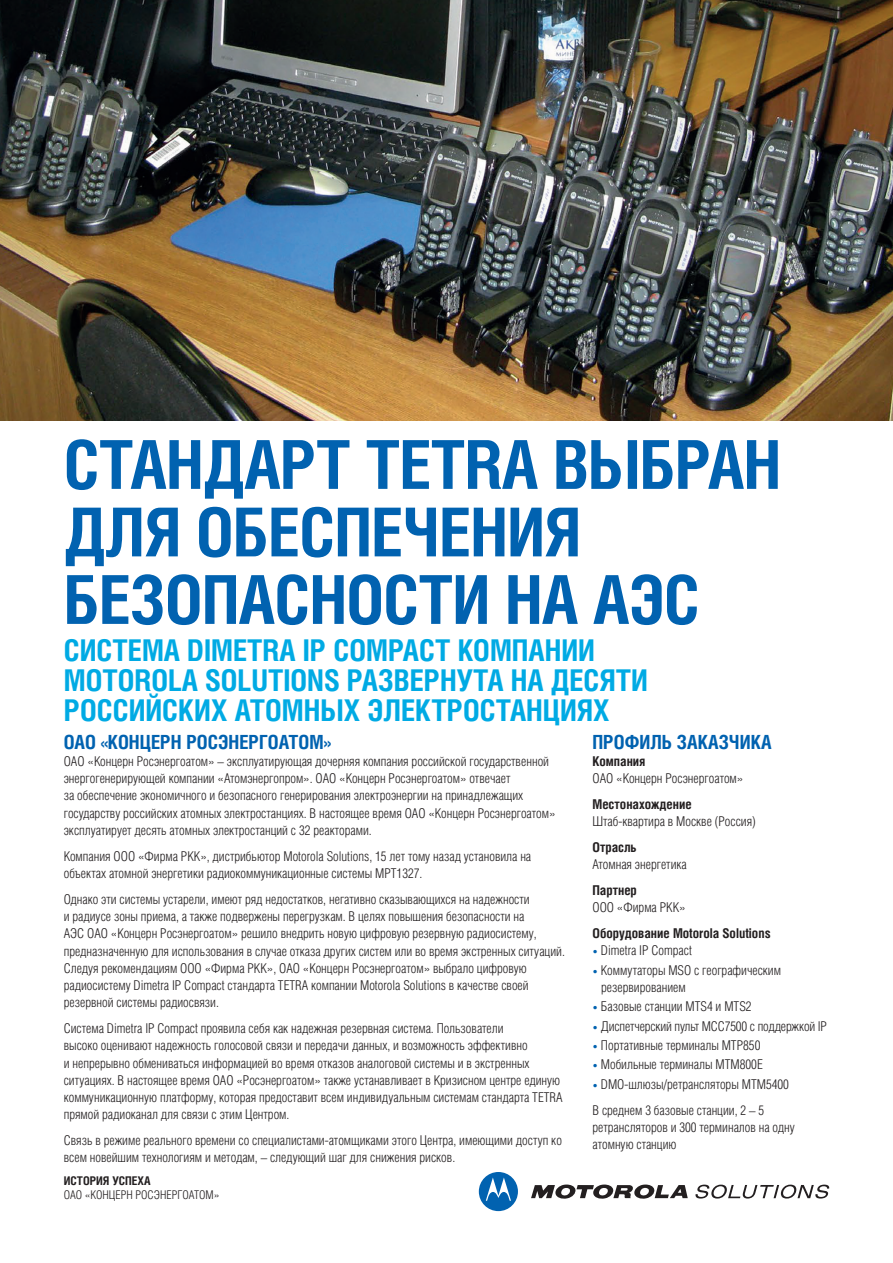
<style>
.page{position:relative;width:893px;height:1263px;background:#fff}
.page>*{position:absolute;margin:0;border:0;box-sizing:border-box;transform-origin:0 0}
.t1{font:700 67.5px/67.5px "Helios Cond";letter-spacing:-.01em;color:#0162b0}
.t2{font:700 30px/30px "Helios Cond";color:#00aae4}
.t3{font:700 19.5px "Helios Cond";color:#0162b0}
.t4{font:300 13.5px/17.2px "Helios Cond";color:#231f20}
.t5{font:700 13.5px "Helios Cond";color:#231f20}
.t6{font:300 12px "Helios Cond";color:#231f20}
.t7{font:700 12px "Helios Cond";color:#231f20}
.s1{color:#0162b0}
</style>
<div class="page">
<img style="left:0;top:0;width:893px;height:421px">
<svg style="left:531px;top:1184px;width:157px;height:15px"></svg>
<svg style="left:479px;top:1172px;width:39px;height:39px"></svg>
<svg style="left:695px;top:1184px;width:134px;height:14px"></svg>
<h1 class="t1" style="left:64px;top:430px;width:719px">СТАНДАРТ TETRA ВЫБРАН<br>ДЛЯ ОБЕСПЕЧЕНИЯ<br>БЕЗОПАСНОСТИ НА АЭС</h1>
<h2 class="t2" style="left:64px;top:635px;width:586px">СИСТЕМА DIMETRA IP COMPACT КОМПАНИИ<br>MOTOROLA SOLUTIONS РАЗВЕРНУТА НА ДЕСЯТИ<br>РОССИЙСКИХ АТОМНЫХ ЭЛЕКТРОСТАНЦИЯХ</h2>
<h3 class="t3" style="left:64px;top:728px;width:269px">ОАО «КОНЦЕРН РОСЭНЕРГОАТОМ»</h3>
<p class="t4" style="left:64px;top:752px;width:493px">ОАО «Концерн Росэнергоатом» – эксплуатирующая дочерняя компания российской государственной энергогенерирующей компании «Атомэнергопром». ОАО «Концерн Росэнергоатом» отвечает<br>за обеспечение экономичного и безопасного генерирования электроэнергии на принадлежащих государству российских атомных электростанциях. В настоящее время ОАО «Концерн Росэнергоатом» эксплуатирует десять атомных электростанций с 32 реакторами.</p>
<p class="t4" style="left:64px;top:847px;width:469px">Компания ООО «Фирма РКК», дистрибьютор Motorola Solutions, 15 лет тому назад установила на объектах атомной энергетики радиокоммуникационные системы MPT1327.</p>
<p class="t4" style="left:64px;top:890px;width:503px">Однако эти системы устарели, имеют ряд недостатков, негативно сказывающихся на надежности<br>и радиусе зоны приема, а также подвержены перегрузкам. В целях повышения безопасности на<br>АЭС ОАО «Концерн Росэнергоатом» решило внедрить новую цифровую резервную радиосистему, предназначенную для использования в случае отказа других систем или во время экстренных ситуаций.<br>Следуя рекомендациям ООО «Фирма РКК», ОАО «Концерн Росэнергоатом» выбрало цифровую радиосистему Dimetra IP Compact стандарта TETRA компании Motorola Solutions в качестве своей резервной системы радиосвязи.</p>
<p class="t4" style="left:64px;top:1019px;width:500px">Система Dimetra IP Compact проявила себя как надежная резервная система. Пользователи<br>высоко оценивают надежность голосовой связи и передачи данных, и возможность эффективно<br>и непрерывно обмениваться информацией во время отказов аналоговой системы и в экстренных ситуациях. В настоящее время ОАО «Росэнергоатом» также устанавливает в Кризисном центре единую коммуникационную платформу, которая предоставит всем индивидуальным системам стандарта TETRA прямой радиоканал для связи с этим Центром.</p>
<p class="t4" style="left:64px;top:1131px;width:500px">Связь в режиме реального времени со специалистами-атомщиками этого Центра, имеющими доступ ко всем новейшим технологиям и методам, – следующий шаг для снижения рисков.</p>
<h3 class="t3" style="left:592px;top:728px;width:181px">ПРОФИЛЬ ЗАКАЗЧИКА</h3>
<p class="t5" style="left:592px;top:752px;width:55px">Компания</p>
<p class="t4" style="left:592px;top:770px;width:152px">ОАО «Концерн Росэнергоатом»</p>
<p class="t5" style="left:592px;top:795px;width:101px">Местонахождение</p>
<p class="t4" style="left:592px;top:813px;width:165px">Штаб-квартира в Москве (Россия)</p>
<p class="t5" style="left:592px;top:838px;width:46px">Отрасль</p>
<p class="t4" style="left:592px;top:856px;width:96px">Атомная энергетика</p>
<p class="t5" style="left:592px;top:881px;width:46px">Партнер</p>
<p class="t4" style="left:592px;top:899px;width:95px">ООО «Фирма РКК»</p>
<p class="t5" style="left:592px;top:924px;width:180px">Оборудование Motorola Solutions</p>
<p class="t4" style="left:592px;top:942px;width:101px"><span class="s1">•</span> Dimetra IP Compact</p>
<p class="t4" style="left:601px;top:961px;width:181px;text-indent:-9px"><span class="s1">•</span> Коммутаторы MSO с географическим резервированием</p>
<p class="t4" style="left:592px;top:998px;width:161px"><span class="s1">•</span> Базовые станции MTS4 и MTS2</p>
<p class="t4" style="left:592px;top:1017px;width:236px"><span class="s1">•</span> Диспетчерский пульт MCC7500 с поддержкой IP</p>
<p class="t4" style="left:592px;top:1036px;width:169px"><span class="s1">•</span> Портативные терминалы MTP850</p>
<p class="t4" style="left:592px;top:1056px;width:172px"><span class="s1">•</span> Мобильные терминалы MTM800E</p>
<p class="t4" style="left:592px;top:1071px;width:198px;line-height:25.8px"><span class="s1">•</span> DMO-шлюзы/ретрансляторы MTM5400<br>В среднем 3 базовые станции, 2 – 5</p>
<p class="t4" style="left:592px;top:1118px;width:204px">ретрансляторов и 300 терминалов на одну атомную станцию</p>
<p class="t7" style="left:64px;top:1172px;width:88px">ИСТОРИЯ УСПЕХА</p>
<p class="t6" style="left:64px;top:1187px;width:157px">ОАО «КОНЦЕРН РОСЭНЕРГОАТОМ»</p>
</div>
